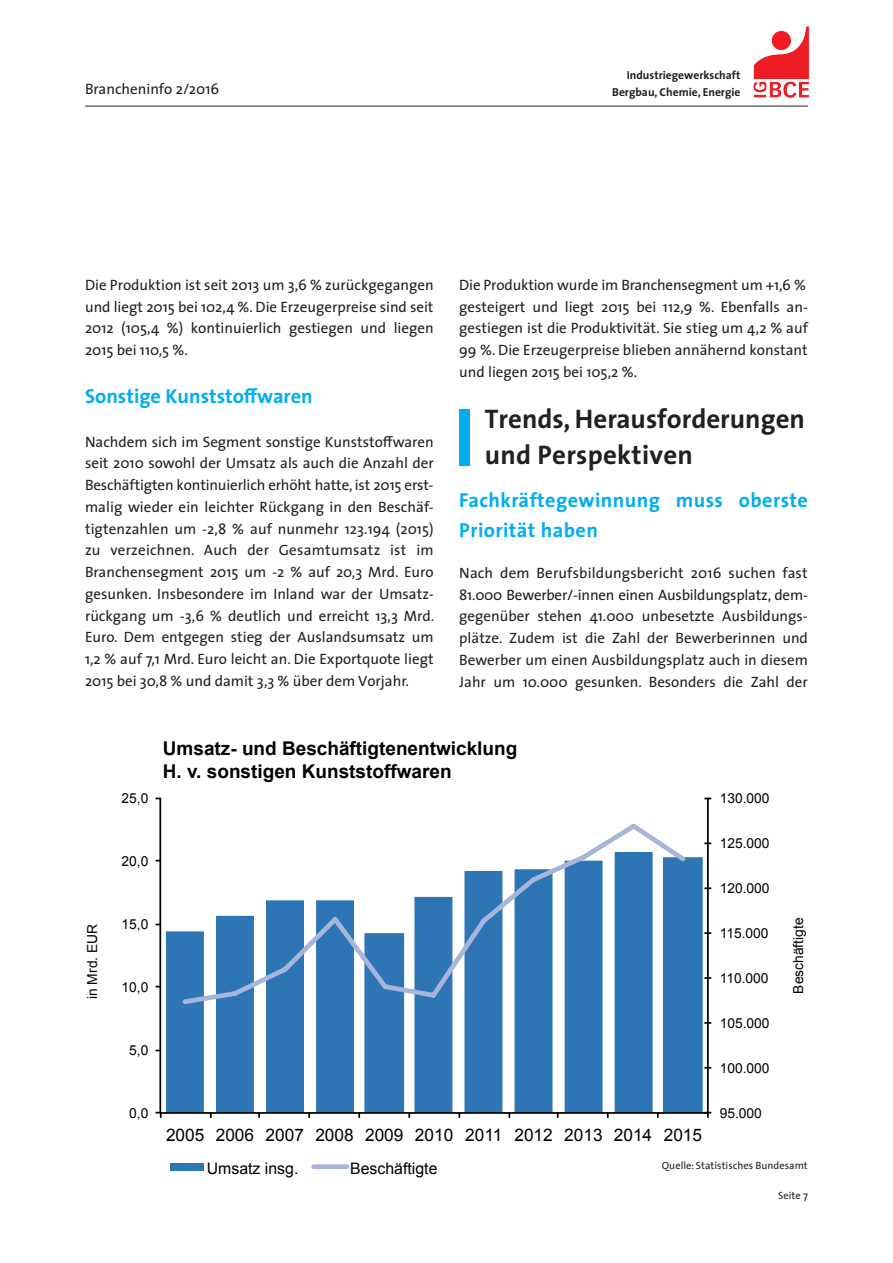
<style>
.page{position:relative;width:893px;height:1263px;background:#fff}
.page>*{position:absolute;margin:0;border:0;box-sizing:border-box;transform-origin:0 0}
.Balken_Ueberschrifte{font:700 27px/36px "The Sans";color:#231f20}
.Text{font:700 20.25px/30px "The Sans";letter-spacing:.02em;color:#00aeef}
.Text-2{font:700 20.25px "The Sans";color:#00aeef}
.t1{font:700 19.05px/22.5px "Arial";color:#000}
.t2{font:17.25px "Arial";color:#000}
.t3{font:15.9px "Arial";color:#000}
.Text-3{font:15px/21.8px "The Sans";color:#231f20;text-align:justify}
.t4{font:13.8px "Arial";color:#000}
.t5{font:700 11.55px/17.4px "The Sans";color:#231f20;text-align:right}
.Quelle{font:10.5px "The Sans";color:#231f20}
.Seitenzahl{font:10.5px "The Sans";color:#231f20}
</style>
<div class="page">
<svg style="left:155px;top:797px;width:557px;height:374px"></svg>
<hr style="left:85px;top:106px;width:723px;height:1px;background:#231f20">
<img style="left:747px;top:26px;width:63px;height:81px">
<div style="left:459px;top:409px;width:11px;height:57px;background:#00aeef"></div>
<p class="Text-3" style="left:85px;top:78px;width:136px">Brancheninfo 2/2016</p>
<p class="t5" style="left:612px;top:66px;width:130px">Industriegewerkschaft<br>Bergbau, Chemie, Energie</p>
<p class="Text-3" style="left:85px;top:273px;width:350px">Die Produktion ist seit 2013 um 3,6 % zurückgegangen und liegt 2015 bei 102,4 %. Die Erzeugerpreise sind seit 2012 (105,4 %) kontinuierlich gestiegen und liegen 2015 bei 110,5 %.</p>
<p class="Text-2" style="left:85px;top:379px;width:229px">Sonstige Kunststoffwaren</p>
<p class="Text-3" style="left:85px;top:430px;width:350px">Nachdem sich im Segment sonstige Kunststoffwaren seit 2010 sowohl der Umsatz als auch die Anzahl der</p>
<p class="Text-3" style="left:85px;top:474px;width:350px">Beschäftigten kontinuierlich erhöht hatte, ist 2015 erst-</p>
<p class="Text-3" style="left:85px;top:495px;width:350px">malig wieder ein leichter Rückgang in den Beschäf&shy;tigtenzahlen um -2,8 % auf nunmehr 123.194 (2015) zu verzeichnen. Auch der Gesamtumsatz ist im Branchensegment 2015 um -2 % auf 20,3 Mrd. Euro</p>
<p class="Text-3" style="left:85px;top:582px;width:351px">gesunken. Insbesondere im Inland war der Umsatz&shy;rückgang um -3,6 % deutlich und erreicht 13,3 Mrd.<br>Euro. Dem entgegen stieg der Auslandsumsatz um 1,2 % auf 7,1 Mrd. Euro leicht an. Die Exportquote liegt 2015 bei 30,8 % und damit 3,3 % über dem Vorjahr.</p>
<p class="Text-3" style="left:459px;top:273px;width:348px">Die Produktion wurde im Branchensegment um +1,6 %</p>
<p class="Text-3" style="left:459px;top:295px;width:350px">gesteigert und liegt 2015 bei 112,9 %. Ebenfalls an&shy;gestiegen ist die Produktivität. Sie stieg um 4,2 % auf 99 %. Die Erzeugerpreise blieben annähernd konstant und liegen 2015 bei 105,2 %.</p>
<p class="Balken_Ueberschrifte" style="left:485px;top:400px;width:322px">Trends, Herausforderungen und Perspektiven</p>
<p class="Text" style="left:459px;top:485px;width:350px">Fachkräftegewinnung muss oberste<br>Priorität haben</p>
<p class="Text-3" style="left:459px;top:561px;width:350px">Nach dem Berufsbildungsbericht 2016 suchen fast</p>
<p class="Text-3" style="left:459px;top:583px;width:350px">81.000 Bewerber/-innen einen Ausbildungsplatz, dem-</p>
<p class="Text-3" style="left:459px;top:605px;width:350px">gegenüber stehen 41.000 unbesetzte Ausbildungs&shy;plätze. Zudem ist die Zahl der Bewerberinnen und Bewerber um einen Ausbildungsplatz auch in diesem Jahr um 10.000 gesunken. Besonders die Zahl der</p>
<p class="t4" style="left:83px;top:999px;width:77px;rotate:-90deg">in Mrd. EUR</p>
<p class="t4" style="left:122px;top:789px;width:28px">25,0</p>
<p class="t4" style="left:122px;top:852px;width:28px">20,0</p>
<p class="t4" style="left:122px;top:915px;width:28px">15,0</p>
<p class="t4" style="left:122px;top:978px;width:28px">10,0</p>
<p class="t4" style="left:129px;top:1041px;width:21px">5,0</p>
<p class="t4" style="left:129px;top:1104px;width:21px">0,0</p>
<p class="t1" style="left:163px;top:738px;width:356px">Umsatz- und Beschäftigtenentwicklung<br>H. v. sonstigen Kunststoffwaren</p>
<p class="t2" style="left:166px;top:1123px;width:538px">2005 2006 2007 2008 2009 2010 2011 2012 2013 2014 2015</p>
<p class="t4" style="left:720px;top:789px;width:51px">130.000</p>
<p class="t4" style="left:720px;top:834px;width:51px">125.000</p>
<p class="t4" style="left:720px;top:879px;width:51px">120.000</p>
<p class="t4" style="left:720px;top:924px;width:50px">115.000</p>
<p class="t4" style="left:720px;top:969px;width:50px">110.000</p>
<p class="t4" style="left:720px;top:1014px;width:51px">105.000</p>
<p class="t4" style="left:720px;top:1059px;width:51px">100.000</p>
<p class="t4" style="left:720px;top:1104px;width:44px">95.000</p>
<p class="t4" style="left:789px;top:994px;width:77px;rotate:-90deg">Beschäftigte</p>
<p class="t3" style="left:207px;top:1158px;width:93px">Umsatz insg.</p>
<p class="t3" style="left:350px;top:1158px;width:89px">Beschäftigte</p>
<p class="Quelle" style="left:662px;top:1157px;width:147px">Quelle: Statistisches Bundesamt</p>
<p class="Seitenzahl" style="left:778px;top:1186px;width:31px">Seite 7</p>
</div>
